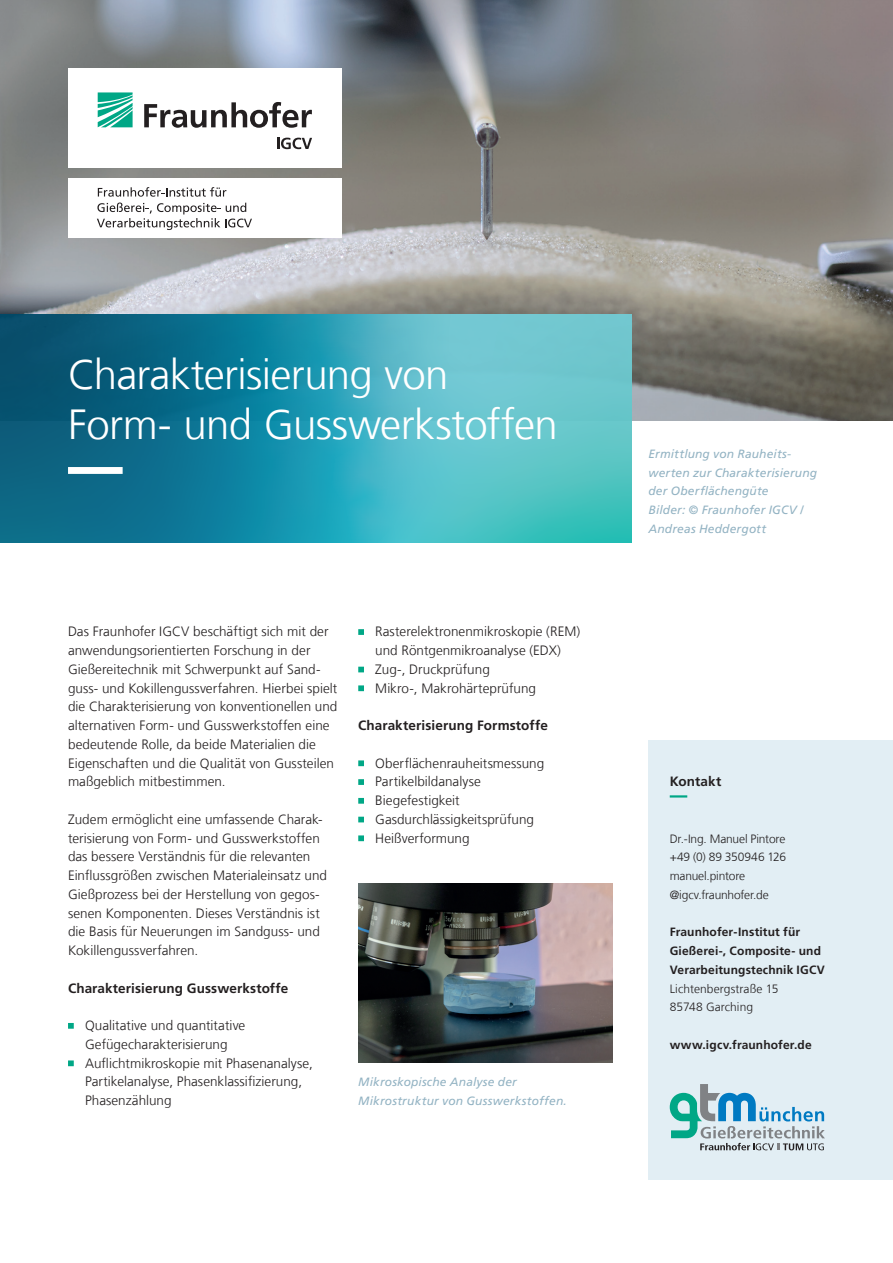
<style>
.page{position:relative;width:893px;height:1263px;background:#fff}
.page>*{position:absolute;margin:0;border:0;box-sizing:border-box;transform-origin:0 0}
.t1{font:300 42px/50.4px "Frutiger LT Com";letter-spacing:-.015em;color:#fff}
.t2{font:300 13.5px/18.8px "Frutiger LT Com";letter-spacing:.005em;color:#231f20}
.t3{font:700 13.5px "Frutiger LT Com";letter-spacing:.01em;color:#231f20}
.t4{font:italic 12px/18.8px "Frutiger LT Com";letter-spacing:.015em;color:#93b3c3}
.t5{font:300 12px/18.8px "Frutiger LT Com";letter-spacing:-.01em;color:#231f20}
.t6{font:700 12px/18.8px "Frutiger LT Com";letter-spacing:.01em;color:#231f20}
</style>
<div class="page">
<img style="left:0;top:0;width:893px;height:421px">
<img style="left:358px;top:884px;width:254px;height:179px">
<div style="left:68px;top:68px;width:273px;height:99px;background:#fff"></div>
<div style="left:68px;top:178px;width:273px;height:59px;background:#fff"></div>
<svg style="left:98px;top:187px;width:128px;height:10px"></svg>
<svg style="left:97px;top:203px;width:155px;height:27px"></svg>
<svg style="left:98px;top:92px;width:35px;height:35px"></svg>
<svg style="left:144px;top:102px;width:168px;height:26px"></svg>
<svg style="left:277px;top:138px;width:35px;height:11px"></svg>
<svg style="left:0;top:314px;width:631px;height:229px;background:#3097ab"></svg>
<svg style="left:68px;top:467px;width:521px;height:7px;background:#4aadbe"></svg>
<svg style="left:68px;top:1023px;width:6px;height:6px"></svg>
<svg style="left:68px;top:1060px;width:6px;height:6px"></svg>
<svg style="left:358px;top:629px;width:6px;height:6px"></svg>
<svg style="left:358px;top:667px;width:6px;height:5px"></svg>
<svg style="left:358px;top:685px;width:6px;height:6px"></svg>
<svg style="left:358px;top:760px;width:6px;height:6px"></svg>
<svg style="left:358px;top:779px;width:6px;height:6px"></svg>
<svg style="left:358px;top:798px;width:6px;height:6px"></svg>
<svg style="left:358px;top:817px;width:6px;height:5px"></svg>
<svg style="left:358px;top:835px;width:6px;height:6px"></svg>
<div style="left:648px;top:740px;width:245px;height:440px;background:#e2eef4"></div>
<svg style="left:670px;top:795px;width:18px;height:2px"></svg>
<svg style="left:670px;top:1084px;width:155px;height:66px"></svg>
<h1 class="t1" style="left:68px;top:349px;width:491px">Charakterisierung von<br>Form- und Gusswerkstoffen</h1>
<p class="t2" style="left:68px;top:622px;width:271px">Das Fraunhofer IGCV beschäftigt sich mit der anwendungsorientierten Forschung in der Gießereitechnik mit Schwerpunkt auf Sand&shy;guss- und Kokillengussverfahren. Hierbei spielt die Charakterisierung von konventionellen und alternativen Form- und Gusswerkstoffen eine bedeutende Rolle, da beide Materialien die Eigenschaften und die Qualität von Gussteilen maßgeblich mitbestimmen.</p>
<p class="t2" style="left:68px;top:810px;width:261px">Zudem ermöglicht eine umfassende Charak&shy;terisierung von Form- und Gusswerkstoffen das bessere Verständnis für die relevanten Einflussgrößen zwischen Materialeinsatz und Gießprozess bei der Herstellung von gegos&shy;senen Komponenten. Dieses Verständnis ist die Basis für Neuerungen im Sandguss- und Kokillengussverfahren.</p>
<p class="t3" style="left:68px;top:980px;width:222px">Charakterisierung Gusswerkstoffe</p>
<p class="t2" style="left:85px;top:1016px;width:229px">Qualitative und quantitative<br>Gefügecharakterisierung<br>Auflichtmikroskopie mit Phasenanalyse,<br>Partikelanalyse, Phasenklassifizierung,<br>Phasenzählung</p>
<p class="t2" style="left:375px;top:622px;width:206px">Rasterelektronenmikroskopie (REM) und Röntgenmikroanalyse (EDX)<br>Zug-, Druckprüfung<br>Mikro-, Makrohärteprüfung</p>
<p class="t3" style="left:358px;top:717px;width:191px">Charakterisierung Formstoffe</p>
<p class="t2" style="left:375px;top:754px;width:170px">Oberflächenrauheitsmessung<br>Partikelbildanalyse<br>Biegefestigkeit<br>Gasdurchlässigkeitsprüfung<br>Heißverformung</p>
<p class="t4" style="left:358px;top:1072px;width:210px">Mikroskopische Analyse der<br>Mikrostruktur von Gusswerkstoffen.</p>
<p class="t4" style="left:648px;top:444px;width:170px">Ermittlung von Rauheits&shy;werten zur Charakterisierung der Oberflächengüte<br>Bilder: © Fraunhofer IGCV /<br>Andreas Heddergott</p>
<p class="t3" style="left:670px;top:774px;width:53px">Kontakt</p>
<p class="t5" style="left:670px;top:829px;width:118px">Dr.-Ing. Manuel Pintore +49 (0) 89 350946 126 manuel.pintore @igcv.fraunhofer.de</p>
<p class="t6" style="left:670px;top:923px;width:157px">Fraunhofer-Institut für<br>Gießerei-, Composite- und<br>Verarbeitungstechnik IGCV</p>
<p class="t5" style="left:670px;top:979px;width:110px">Lichtenbergstraße 15<br>85748 Garching</p>
<p class="t6" style="left:670px;top:1035px;width:143px">www.igcv.fraunhofer.de</p>
</div>
